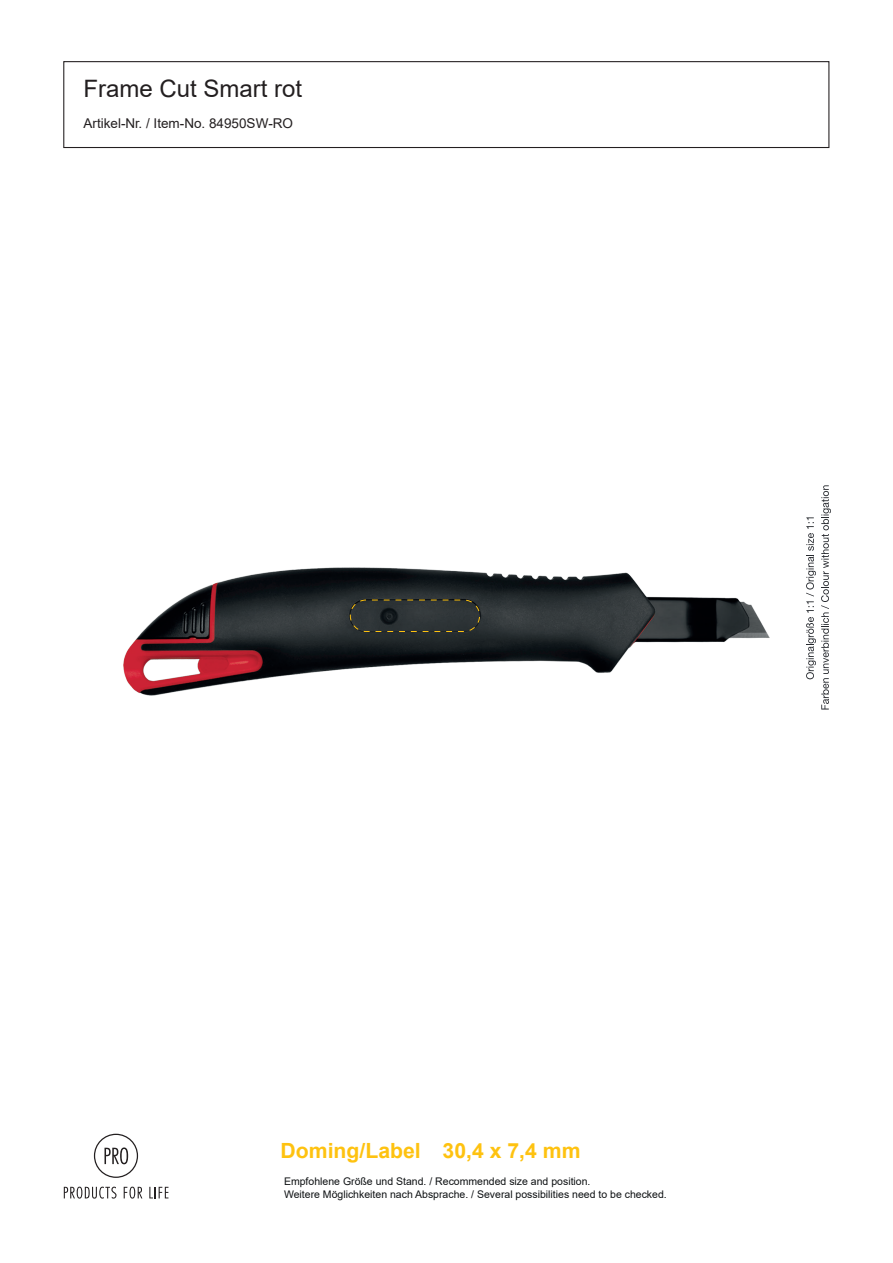
<style>
.page{position:relative;width:893px;height:1263px;background:#fff}
.page>*{position:absolute;margin:0;border:0;box-sizing:border-box;transform-origin:0 0}
.t1{font:24px "Arial";color:#231f20}
.t2{font:700 21px "Arial";color:#fec210}
.t3{font:13.5px "Arial";color:#231f20}
.t4{font:10.5px/12.6px "Arial";color:#0e1113}
</style>
<div class="page">
<img style="left:123px;top:567px;width:646px;height:129px">
<div style="left:63px;top:61px;width:766px;height:87px;border:1px solid #231f20"></div>
<svg style="left:64px;top:1187px;width:52px;height:12px"></svg>
<svg style="left:124px;top:1187px;width:18px;height:12px"></svg>
<svg style="left:149px;top:1187px;width:19px;height:11px"></svg>
<svg style="left:94px;top:1134px;width:44px;height:44px"></svg>
<svg style="left:806px;top:485px;width:25px;height:225px"></svg>
<div style="left:350px;top:600px;width:130px;height:32px;border:1px dashed #fec210;border-radius:16px"></div>
<h1 class="t1" style="left:84px;top:72px;width:220px">Frame Cut Smart rot</h1>
<p class="t3" style="left:84px;top:113px;width:211px">Artikel-Nr. / Item-No. 84950SW-RO</p>
<h2 class="t2" style="left:281px;top:1136px;width:301px">Doming/Label 30,4 x 7,4 mm</h2>
<p class="t4" style="left:284px;top:1175px;width:384px">Empfohlene Größe und Stand. / Recommended size and position.<br>Weitere Möglichkeiten nach Absprache. / Several possibilities need to be checked.</p>
</div>
